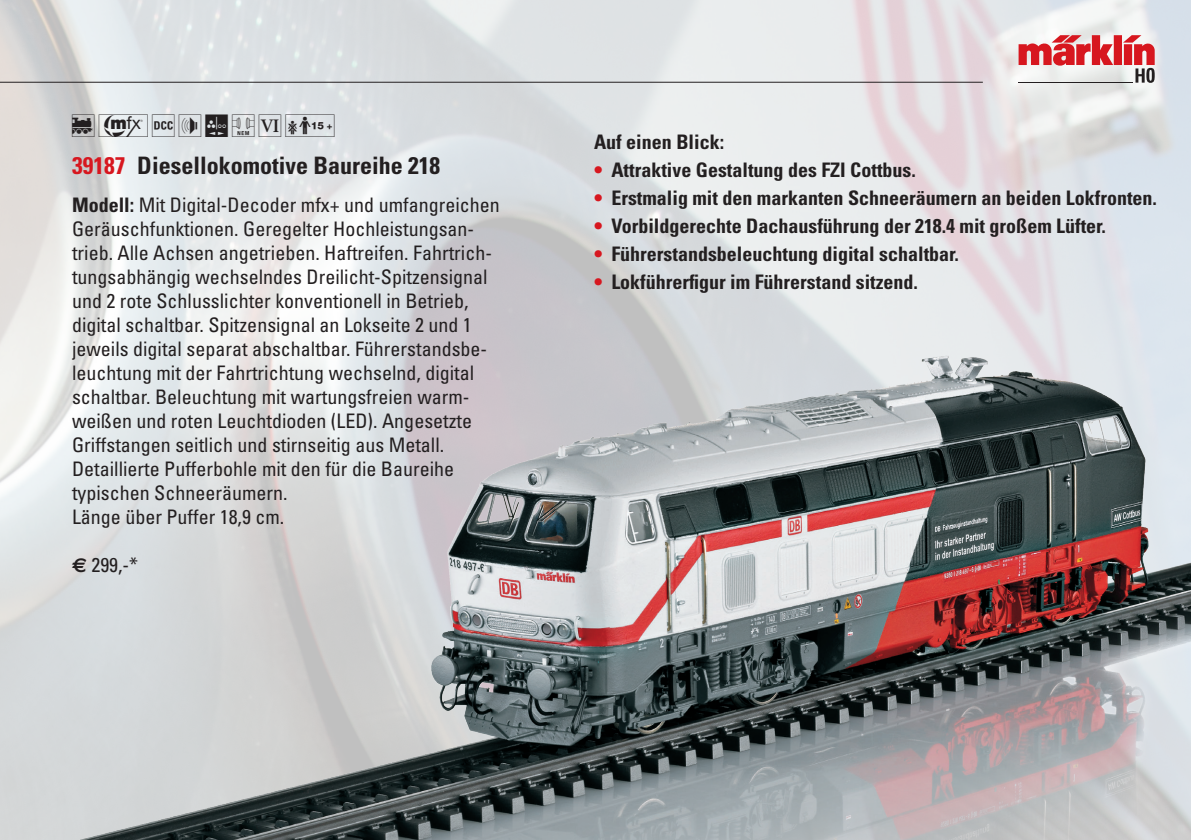
<style>
.page{position:relative;width:1191px;height:840px;background:#fff}
.page>*{position:absolute;margin:0;border:0;box-sizing:border-box;transform-origin:0 0}
.t1{font:28px "Maerklin Piktos";color:#231f20}
.t2{font:700 condensed 24px "Univers LT Std";color:#231f20}
.t3{font:condensed 20px/24px "Univers LT Std";color:#231f20}
.t4{font:700 condensed 20px "Univers LT Std";color:#231f20}
.s1{color:#d7171f}
.s2{font-weight:700}
.s3{font-family:"Euro Sans";font-weight:700;font-stretch:normal}
</style>
<div class="page">
<img style="left:0;top:0;width:1191px;height:839px">
<img style="left:59px;top:314px;width:1132px;height:525px">
<hr style="left:0;top:82px;width:982px;height:1px;background:#231f20">
<svg style="left:1018px;top:35px;width:136px;height:48px"></svg>
<h1 class="t1" style="left:72px;top:111px;width:268px">)#§hNT8Y</h1>
<p class="t2" style="left:72px;top:150px;width:369px"><span class="s1">39187</span> Diesellokomotive Baureihe 218</p>
<p class="t3" style="left:72px;top:192px;width:429px"><span class="s2">Modell:</span> Mit Digital-Decoder mfx+ und umfangreichen Geräuschfunktionen. Geregelter Hochleistungsan&shy;trieb. Alle Achsen angetrieben. Haftreifen. Fahrtrich&shy;tungsabhängig wechselndes Dreilicht-Spitzensignal und 2 rote Schlusslichter konventionell in Betrieb, digital schaltbar. Spitzensignal an Lokseite 2 und 1 jeweils digital separat abschaltbar. Führerstandsbe&shy;leuchtung mit der Fahrtrichtung wechselnd, digital schaltbar. Beleuchtung mit wartungsfreien warm&shy;weißen und roten Leuchtdioden (LED). Angesetzte Griffstangen seitlich und stirnseitig aus Metall.<br>Detaillierte Pufferbohle mit den für die Baureihe typischen Schneeräumern.<br>Länge über Puffer 18,9 cm.</p>
<p class="t3" style="left:72px;top:552px;width:68px"><span class="s3">€</span> 299,-*</p>
<p class="t4" style="left:594px;top:129px;width:131px">Auf einen Blick:</p>
<p class="t4" style="left:594px;top:157px;width:323px"><span class="s1">•</span> Attraktive Gestaltung des FZI Cottbus.</p>
<p class="t4" style="left:594px;top:185px;width:564px"><span class="s1">•</span> Erstmalig mit den markanten Schneeräumern an beiden Lokfronten.</p>
<p class="t4" style="left:594px;top:213px;width:513px"><span class="s1">•</span> Vorbildgerechte Dachausführung der 218.4 mit großem Lüfter.</p>
<p class="t4" style="left:594px;top:241px;width:366px"><span class="s1">•</span> Führerstandsbeleuchtung digital schaltbar.</p>
<p class="t4" style="left:594px;top:269px;width:325px"><span class="s1">•</span> Lokführerfigur im Führerstand sitzend.</p>
</div>
